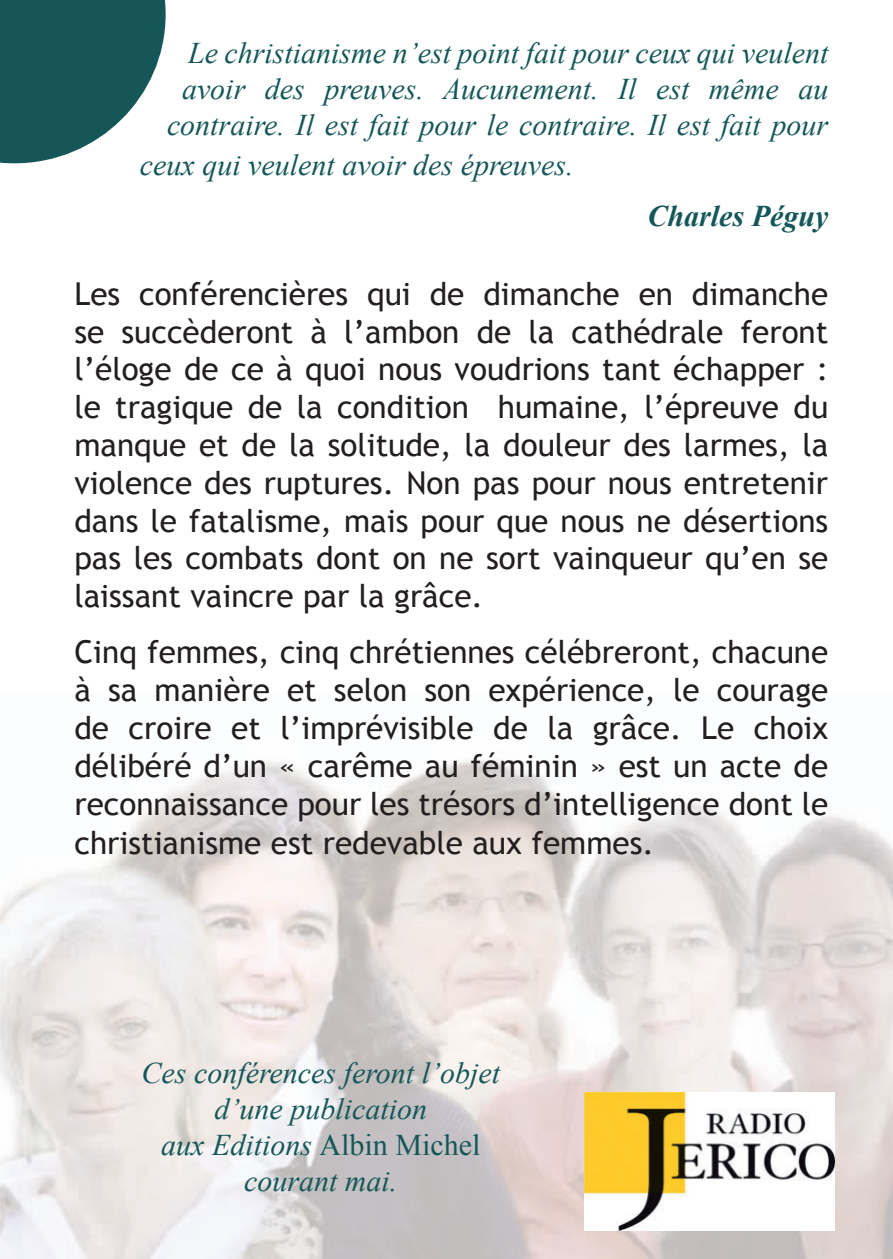
<style>
.page{position:relative;width:893px;height:1259px;background:#fff}
.page>*{position:absolute;margin:0;border:0;box-sizing:border-box;transform-origin:0 0}
.t1{font:31.5px/37.8px "Trebuchet MS";color:#231f20;text-align:justify}
.t2{font:italic 30px/36px "Times New Roman";color:#155759;text-align:right}
.t3{font:italic 700 30px "Times New Roman";color:#155759}
.s1{font-style:normal}
</style>
<div class="page">
<img style="left:0;top:760px;width:694px;height:499px">
<svg style="left:0;top:0;width:166px;height:163px"></svg>
<img style="left:584px;top:1092px;width:251px;height:138px">
<p class="t2" style="left:167px;top:35px;width:663px">Le christianisme n’est point fait pour ceux qui veulent avoir des preuves. Aucunement. Il est même au contraire. Il est fait pour le contraire. Il est fait pour</p>
<p class="t2" style="left:140px;top:146px;width:435px">ceux qui veulent avoir des épreuves.</p>
<p class="t3" style="left:647px;top:195px;width:182px">Charles Péguy</p>
<p class="t1" style="left:74px;top:275px;width:755px">Les conférencières qui de dimanche en dimanche se succèderont à l’ambon de la cathédrale feront l’éloge de ce à quoi nous voudrions tant échapper : le tragique de la condition humaine, l’épreuve du manque et de la solitude, la douleur des larmes, la violence des ruptures. Non pas pour nous entretenir dans le fatalisme, mais pour que nous ne désertions pas les combats dont on ne sort vainqueur qu’en se laissant vaincre par la grâce.</p>
<p class="t1" style="left:74px;top:633px;width:755px">Cinq femmes, cinq chrétiennes célébreront, chacune à sa manière et selon son expérience, le courage de croire et l’imprévisible de la grâce. Le choix délibéré d’un « carême au féminin » est un acte de reconnaissance pour les trésors d’intelligence dont le christianisme est redevable aux femmes.</p>
<p class="t2" style="left:142px;top:1054px;width:360px;text-align:center">Ces conférences feront l’objet d’une publication<br>aux Editions <span class="s1">Albin Michel </span>courant mai.</p>
</div>
